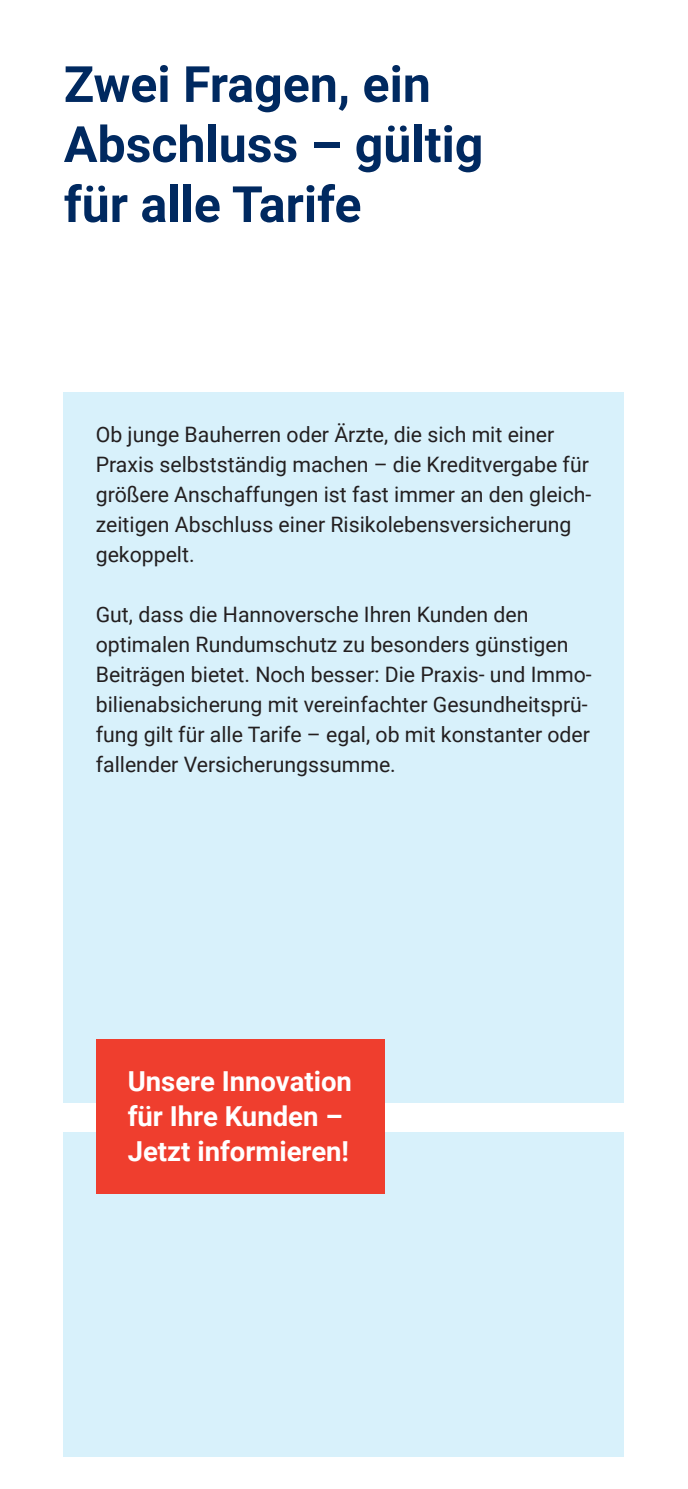
<style>
.page{position:relative;width:688px;height:1489px;background:#fff}
.page>*{position:absolute;margin:0;border:0;box-sizing:border-box;transform-origin:0 0}
.Headline_Größe_2{font:700 50px/60px "Roboto";color:#002960}
.Teasertext{font:700 27.5px/35px "Roboto";color:#fff}
.Copytext{font:21.25px/30px "Roboto";color:#231f20}
</style>
<div class="page">
<div style="left:64px;top:392px;width:560px;height:710px;background:#d8f1fb"></div>
<div style="left:64px;top:1132px;width:560px;height:324px;background:#d8f1fb"></div>
<div style="left:96px;top:1038px;width:288px;height:155px;background:#ef3e2e"></div>
<p class="Headline_Größe_2" style="left:64px;top:52px;width:421px">Zwei Fragen, ein<br>Abschluss – gültig für alle Tarife</p>
<p class="Copytext" style="left:96px;top:419px;width:497px">Ob junge Bauherren oder Ärzte, die sich mit einer Praxis selbstständig machen – die Kreditvergabe für größere Anschaffungen ist fast immer an den gleich&shy;zeitigen Abschluss einer Risikolebensversicherung gekoppelt.</p>
<p class="Copytext" style="left:96px;top:599px;width:497px">Gut, dass die Hannoversche Ihren Kunden den optimalen Rundumschutz zu besonders günstigen Beiträgen bietet. Noch besser: Die Praxis- und Immo&shy;bilienabsicherung mit vereinfachter Gesundheitsprü&shy;fung gilt für alle Tarife – egal, ob mit konstanter oder fallender Versicherungssumme.</p>
<p class="Teasertext" style="left:128px;top:1062px;width:226px">Unsere Innovation für Ihre Kunden –</p>
<p class="Teasertext" style="left:128px;top:1132px;width:223px">Jetzt informieren!</p>
</div>
